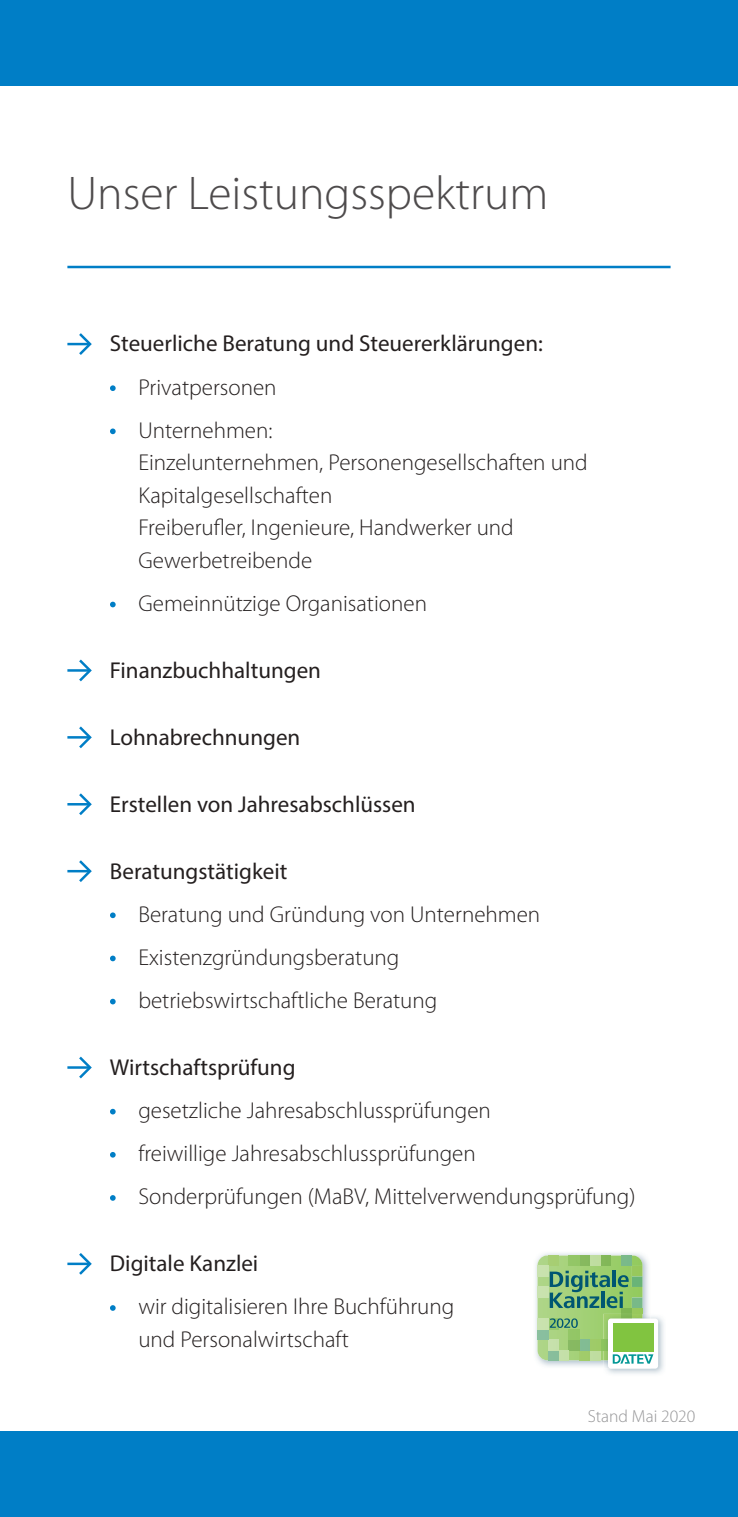
<style>
.page{position:relative;width:738px;height:1517px;background:#fff}
.page>*{position:absolute;margin:0;border:0;box-sizing:border-box;transform-origin:0 0}
.t1{font:300 47.5px "Myriad Pro";color:#4e4b4c}
.t2{font:300 23px/43.2px "Myriad Pro";color:#241f1f}
.t3{font:23px "Myriad Pro";color:#241f1f}
.t4{font:300 17.5px "Myriad Pro";color:#969698}
</style>
<div class="page">
<div style="left:0;top:1431px;width:737px;height:86px;background:#007ec6"></div>
<div style="left:0;top:0;width:737px;height:85px;background:#007ec6"></div>
<hr style="left:67px;top:266px;width:603px;height:2px;background:#007ec6">
<img style="left:606px;top:1316px;width:58px;height:58px">
<svg style="left:607px;top:1318px;width:50px;height:50px"></svg>
<svg style="left:537px;top:1255px;width:116px;height:108px;background:#97c58a"></svg>
<div style="left:612px;top:1323px;width:40px;height:29px;background:#81c440"></div>
<hr style="left:67px;top:343px;width:22px;height:2px;background:#007ec6">
<svg style="left:76px;top:333px;width:16px;height:22px"></svg>
<svg style="left:110px;top:385px;width:6px;height:6px"></svg>
<svg style="left:110px;top:428px;width:6px;height:6px"></svg>
<svg style="left:110px;top:602px;width:6px;height:5px"></svg>
<hr style="left:67px;top:669px;width:22px;height:3px;background:#007ec6">
<svg style="left:76px;top:659px;width:16px;height:23px"></svg>
<hr style="left:67px;top:736px;width:22px;height:2px;background:#007ec6">
<svg style="left:76px;top:726px;width:16px;height:23px"></svg>
<hr style="left:67px;top:803px;width:22px;height:2px;background:#007ec6">
<svg style="left:76px;top:793px;width:16px;height:22px"></svg>
<hr style="left:67px;top:870px;width:22px;height:2px;background:#007ec6">
<svg style="left:76px;top:860px;width:16px;height:22px"></svg>
<svg style="left:110px;top:912px;width:6px;height:6px"></svg>
<svg style="left:110px;top:955px;width:6px;height:6px"></svg>
<svg style="left:110px;top:998px;width:6px;height:6px"></svg>
<hr style="left:67px;top:1066px;width:22px;height:2px;background:#007ec6">
<svg style="left:76px;top:1056px;width:16px;height:23px"></svg>
<svg style="left:110px;top:1108px;width:6px;height:6px"></svg>
<svg style="left:110px;top:1152px;width:6px;height:5px"></svg>
<svg style="left:110px;top:1195px;width:6px;height:5px"></svg>
<hr style="left:67px;top:1262px;width:22px;height:3px;background:#007ec6">
<svg style="left:76px;top:1253px;width:16px;height:22px"></svg>
<svg style="left:110px;top:1305px;width:6px;height:5px"></svg>
<h1 class="t1" style="left:67px;top:167px;width:482px">Unser Leistungsspektrum</h1>
<p class="t3" style="left:110px;top:329px;width:434px">Steuerliche Beratung und Steuererklärungen:</p>
<p class="t2" style="left:138px;top:366px;width:140px">Privatpersonen<br>Unternehmen:</p>
<p class="t2" style="left:138px;top:447px;width:450px;line-height:32.5px">Einzelunternehmen, Personengesellschaften und Kapitalgesellschaften<br>Freiberufler, Ingenieure, Handwerker und Gewerbetreibende</p>
<p class="t2" style="left:138px;top:582px;width:290px">Gemeinnützige Organisationen</p>
<p class="t3" style="left:110px;top:656px;width:212px">Finanzbuchhaltungen</p>
<p class="t3" style="left:110px;top:723px;width:192px">Lohnabrechnungen</p>
<p class="t3" style="left:110px;top:789px;width:307px">Erstellen von Jahresabschlüssen</p>
<p class="t3" style="left:110px;top:856px;width:179px">Beratungstätigkeit</p>
<p class="t2" style="left:138px;top:893px;width:403px">Beratung und Gründung von Unternehmen<br>Existenzgründungsberatung betriebswirtschaftliche Beratung</p>
<p class="t3" style="left:110px;top:1053px;width:187px">Wirtschaftsprüfung</p>
<p class="t2" style="left:138px;top:1089px;width:498px">gesetzliche Jahresabschlussprüfungen<br>freiwillige Jahresabschlussprüfungen<br>Sonderprüfungen (MaBV, Mittelverwendungsprüfung)</p>
<p class="t3" style="left:110px;top:1249px;width:150px">Digitale Kanzlei</p>
<p class="t2" style="left:138px;top:1290px;width:317px;line-height:32.5px">wir digitalisieren Ihre Buchführung und Personalwirtschaft</p>
<p class="t4" style="left:587px;top:1406px;width:109px">Stand Mai 2020</p>
</div>
